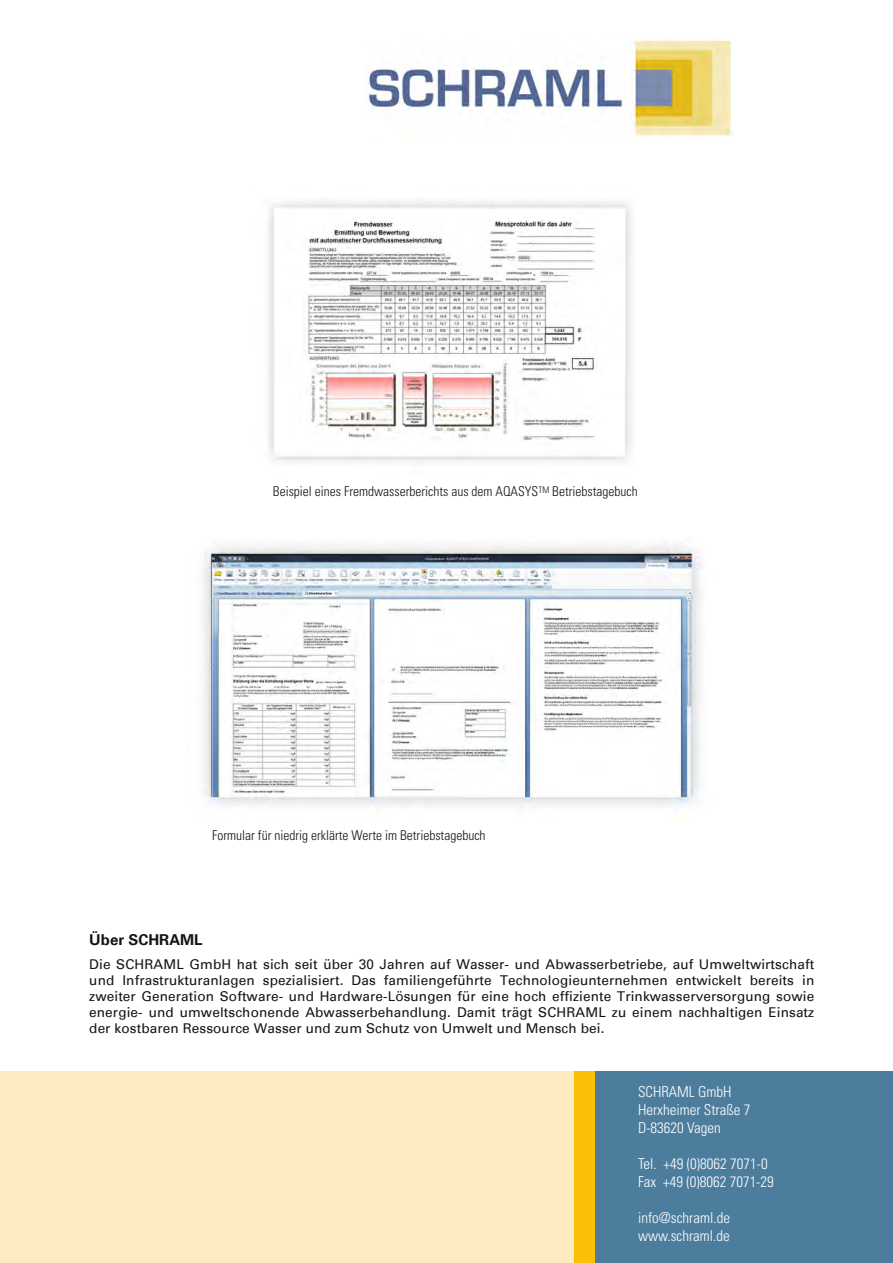
<style>
.page{position:relative;width:893px;height:1263px;background:#fff}
.page>*{position:absolute;margin:0;border:0;box-sizing:border-box;transform-origin:0 0}
.t1{font:300 condensed 15px/18px "Univers LT Std";color:#fff}
.t2{font:700 15px "Univers 55";color:#161413}
.t3{font:13.5px/16.2px "Univers 55";letter-spacing:.01em;color:#161413;text-align:justify}
.t4{font:300 condensed 13.5px "Univers LT Std";color:#161413}
</style>
<div class="page">
<img style="left:367px;top:40px;width:365px;height:97px">
<div style="left:0;top:1071px;width:574px;height:192px;background:#fcebc0"></div>
<div style="left:574px;top:1071px;width:21px;height:192px;background:#fac005"></div>
<div style="left:595px;top:1071px;width:298px;height:192px;background:#4c7d9d"></div>
<img style="left:268px;top:201px;width:364px;height:261px">
<img style="left:202px;top:543px;width:501px;height:279px">
<p class="t4" style="left:273px;top:484px;width:366px">Beispiel eines Fremdwasserberichts aus dem AQASYS<sup>TM</sup> Betriebstagebuch</p>
<p class="t4" style="left:212px;top:827px;width:275px">Formular für niedrig erklärte Werte im Betriebstagebuch</p>
<p class="t2" style="left:89px;top:931px;width:115px">Über SCHRAML</p>
<p class="t3" style="left:89px;top:956px;width:726px">Die SCHRAML GmbH hat sich seit über 30 Jahren auf Wasser- und Abwasserbetriebe, auf Umweltwirtschaft und Infrastrukturanlagen spezialisiert. Das familiengeführte Technologieunternehmen entwickelt bereits in zweiter Generation Software- und Hardware-Lösungen für eine hoch effiziente Trinkwasserversorgung sowie energie- und umweltschonende Abwasserbehandlung. Damit trägt SCHRAML zu einem nachhaltigen Einsatz der kostbaren Ressource Wasser und zum Schutz von Umwelt und Mensch bei.</p>
<p class="t1" style="left:638px;top:1083px;width:114px">SCHRAML GmbH<br>Herxheimer Straße 7<br>D-83620 Vagen</p>
<p class="t1" style="left:638px;top:1155px;width:137px">Tel. +49 (0)8062 7071-0<br>Fax +49 (0)8062 7071-29</p>
<p class="t1" style="left:638px;top:1209px;width:93px">info@schraml.de www.schraml.de</p>
</div>
